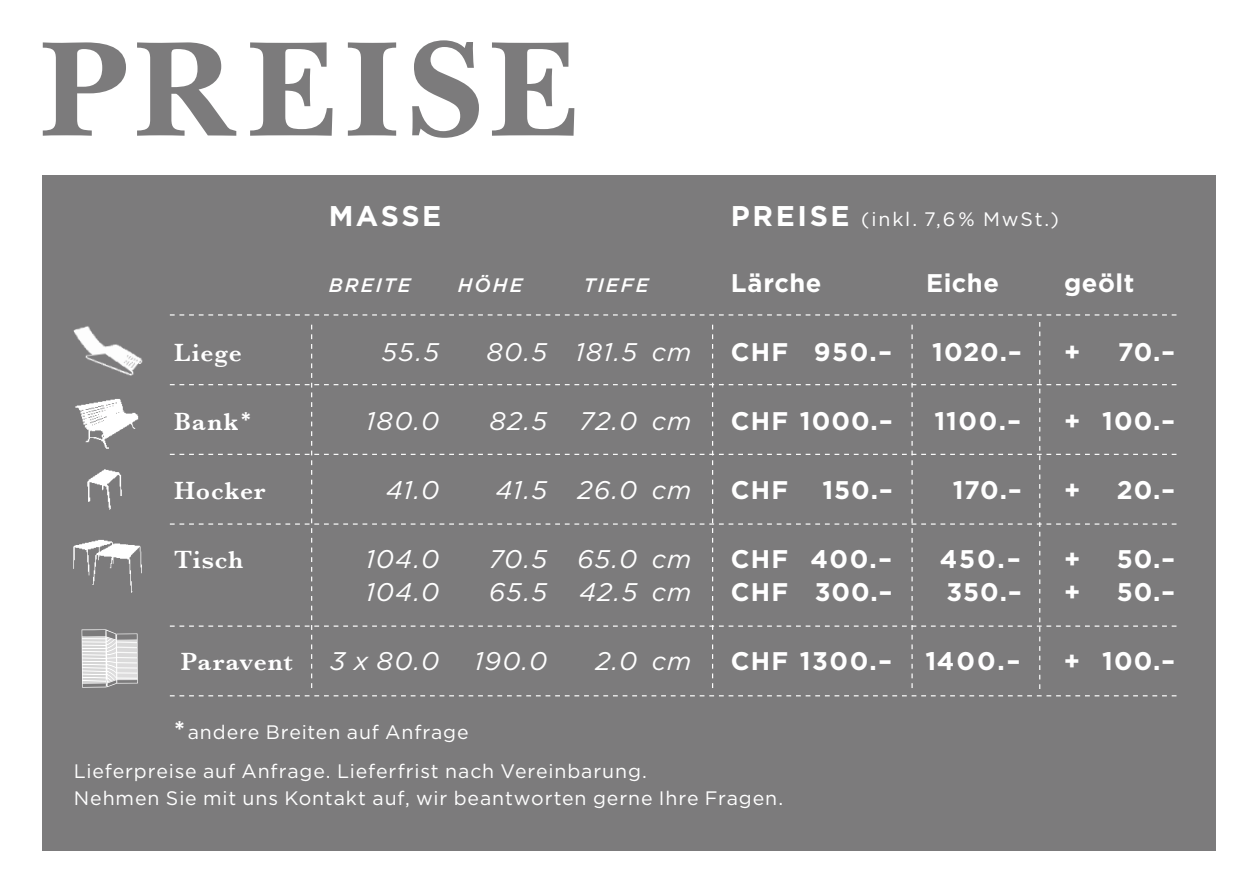
<style>
.page{position:relative;width:1259px;height:893px;background:#fff}
.page>*{position:absolute;margin:0;border:0;box-sizing:border-box;transform-origin:0 0}
.t1{font:700 138px "Baskerville Greek";letter-spacing:.03em;color:#7c7b7c}
.t2{font:700 28.5px "Gotham";letter-spacing:.085em;color:#fff}
.t3{font:700 25.5px "Gotham";letter-spacing:.04em;color:#fff}
.t4{font:italic 25.5px "Gotham";letter-spacing:.045em;color:#fff}
.t5{font:600 25.5px "Baskerville";letter-spacing:.035em;color:#fff}
.t6{font:19.5px/39px "Gotham";letter-spacing:.045em;color:#fff}
.t7{font:19.5px "Gotham";letter-spacing:.09em;color:#fff}
.t8{font:italic 500 19.5px "Gotham";letter-spacing:.1em;color:#fff}
.s1{font-weight:700;font-size:28.5px}
.s2{font-family:"Gotham";font-weight:700}
.s3{font-weight:700;font-size:25.5px}
</style>
<div class="page">
<div style="left:43px;top:175px;width:1173px;height:675px;background:#7c7b7c"></div>
<img style="left:75px;top:399px;width:64px;height:50px">
<img style="left:73px;top:326px;width:70px;height:50px">
<img style="left:87px;top:469px;width:35px;height:41px">
<img style="left:73px;top:539px;width:69px;height:54px">
<svg style="left:170px;top:314px;width:1006px;height:2px"></svg>
<svg style="left:170px;top:322px;width:1006px;height:367px"></svg>
<svg style="left:170px;top:695px;width:1006px;height:1px"></svg>
<svg style="left:82px;top:629px;width:56px;height:59px"></svg>
<h1 class="t1" style="left:37px;top:12px;width:543px">PREISE</h1>
<p class="t2" style="left:329px;top:199px;width:114px">MASSE</p>
<p class="t7" style="left:731px;top:208px;width:329px"><span class="s1">PREISE</span> (inkl. 7,6% MwSt.)</p>
<p class="t8" style="left:329px;top:274px;width:83px">BREITE</p>
<p class="t8" style="left:458px;top:274px;width:66px">HÖHE</p>
<p class="t8" style="left:584px;top:274px;width:66px">TIEFE</p>
<p class="t3" style="left:731px;top:268px;width:92px">Lärche</p>
<p class="t3" style="left:926px;top:268px;width:75px">Eiche</p>
<p class="t3" style="left:1064px;top:268px;width:72px">geölt</p>
<p class="t5" style="left:174px;top:338px;width:69px">Liege</p>
<p class="t4" style="left:382px;top:338px;width:59px">55.5</p>
<p class="t4" style="left:486px;top:338px;width:206px">80.5 181.5 cm</p>
<p class="t3" style="left:731px;top:337px;width:162px">CHF 950.–</p>
<p class="t3" style="left:932px;top:337px;width:91px">1020.–</p>
<p class="t3" style="left:1064px;top:337px;width:18px">+</p>
<p class="t3" style="left:1117px;top:337px;width:59px">70.–</p>
<p class="t5" style="left:174px;top:407px;width:79px">Bank<span class="s2">*</span></p>
<p class="t4" style="left:366px;top:407px;width:75px">180.0</p>
<p class="t4" style="left:489px;top:407px;width:59px">82.5</p>
<p class="t4" style="left:579px;top:407px;width:113px">72.0 cm</p>
<p class="t3" style="left:731px;top:406px;width:163px">CHF 1000.–</p>
<p class="t3" style="left:934px;top:406px;width:88px">1100.–</p>
<p class="t3" style="left:1064px;top:406px;width:113px">+ 100.–</p>
<p class="t5" style="left:174px;top:476px;width:93px">Hocker</p>
<p class="t4" style="left:386px;top:476px;width:55px">41.0</p>
<p class="t4" style="left:496px;top:476px;width:197px">41.5 26.0 cm</p>
<p class="t3" style="left:731px;top:475px;width:59px">CHF</p>
<p class="t3" style="left:822px;top:475px;width:71px">150.–</p>
<p class="t3" style="left:952px;top:475px;width:70px">170.–</p>
<p class="t3" style="left:1064px;top:475px;width:18px">+</p>
<p class="t3" style="left:1117px;top:475px;width:60px">20.–</p>
<p class="t5" style="left:174px;top:545px;width:71px">Tisch</p>
<p class="t4" style="left:366px;top:545px;width:75px">104.0</p>
<p class="t4" style="left:489px;top:545px;width:204px">70.5 65.0 cm</p>
<p class="t3" style="left:731px;top:544px;width:162px">CHF 400.–</p>
<p class="t3" style="left:940px;top:544px;width:82px">450.–</p>
<p class="t3" style="left:1064px;top:544px;width:18px">+</p>
<p class="t3" style="left:1116px;top:544px;width:60px">50.–</p>
<p class="t4" style="left:366px;top:578px;width:75px">104.0</p>
<p class="t4" style="left:489px;top:578px;width:60px">65.5</p>
<p class="t4" style="left:579px;top:578px;width:113px">42.5 cm</p>
<p class="t3" style="left:731px;top:577px;width:163px">CHF 300.–</p>
<p class="t3" style="left:946px;top:577px;width:77px">350.–</p>
<p class="t3" style="left:1064px;top:577px;width:18px">+</p>
<p class="t3" style="left:1116px;top:577px;width:60px">50.–</p>
<p class="t5" style="left:181px;top:647px;width:113px">Paravent</p>
<p class="t4" style="left:330px;top:647px;width:111px">3 x 80.0</p>
<p class="t4" style="left:474px;top:647px;width:74px">190.0</p>
<p class="t4" style="left:595px;top:647px;width:98px">2.0 cm</p>
<p class="t3" style="left:731px;top:646px;width:162px">CHF 1300.–</p>
<p class="t3" style="left:925px;top:646px;width:96px">1400.–</p>
<p class="t3" style="left:1064px;top:646px;width:113px">+ 100.–</p>
<p class="t6" style="left:74px;top:712px;width:575px;text-indent:100px"><span class="s3">*</span>andere Breiten auf Anfrage<br>Lieferpreise auf Anfrage. Lieferfrist nach Vereinbarung.</p>
<p class="t6" style="left:74px;top:778px;width:711px">Nehmen Sie mit uns Kontakt auf, wir beantworten gerne Ihre Fragen.</p>
</div>
